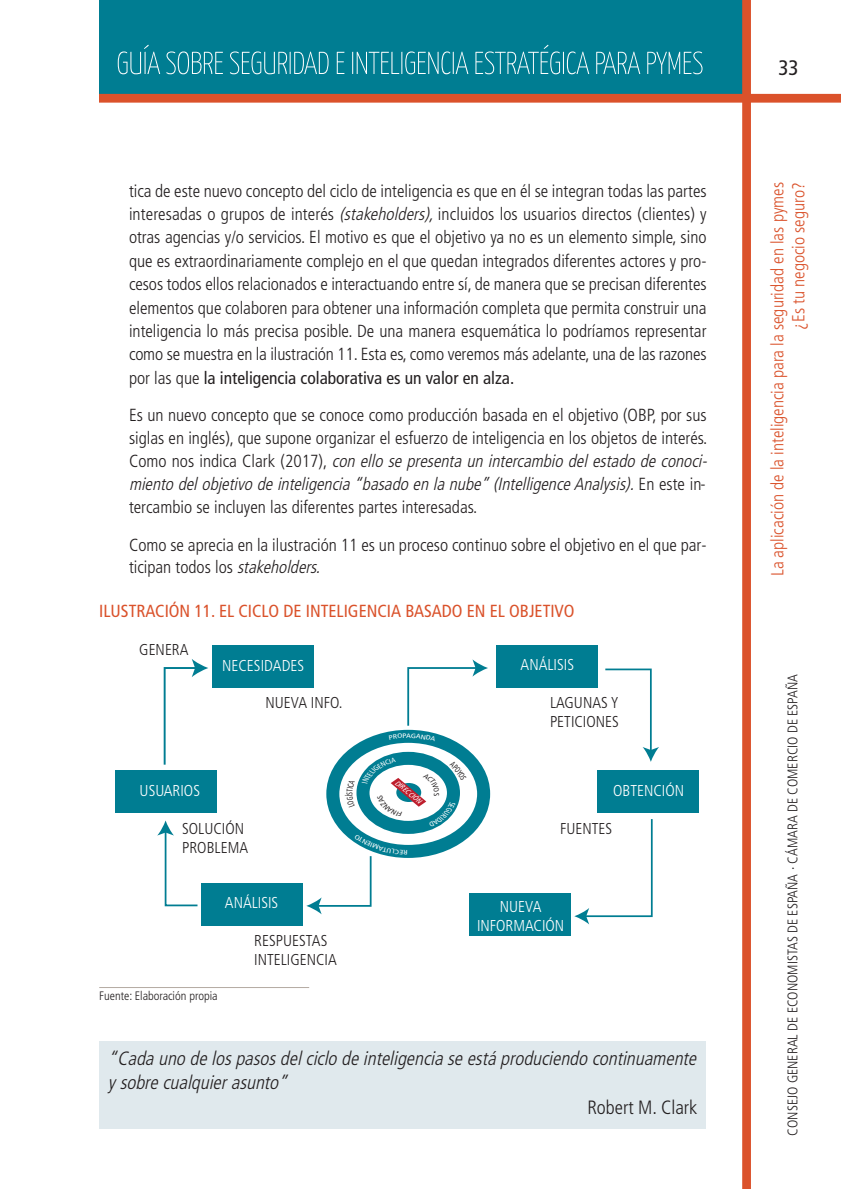
<style>
.page{position:relative;width:842px;height:1190px;background:#fff}
.page>*{position:absolute;margin:0;border:0;box-sizing:border-box;transform-origin:0 0}
.t1{font:condensed 21px "Frutiger";color:#231f20}
.t2{font:italic 300 condensed 19.25px/24.5px "Frutiger";color:#231f20}
.t3{font:300 condensed 19.25px "Frutiger";color:#231f20}
.t4{font:300 condensed 17.5px/23.4px "Frutiger";color:#231f20}
.t5{font:300 condensed 17.5px/21px "Frutiger";color:#da522b;text-align:right}
.t6{font:condensed 17.5px "Frutiger";color:#da522b}
.t7{font:300 condensed 15.75px/18.9px "Frutiger";color:#231f20}
.t8{font:300 condensed 15.75px/18.9px "Frutiger";color:#fff;text-align:center}
.t9{font:300 condensed 14px "Frutiger";color:#231f20}
.t10{font:300 condensed 12.25px "Frutiger";color:#231f20}
.t11{font:italic condensed 7.35px "Frutiger";color:#fff}
.t12{font:condensed 6.48px "Frutiger";color:#fff;scale:1.31 1}
.s1{font-style:italic}
.s2{font-weight:400}
</style>
<div class="page">
<div style="left:99px;top:0;width:646px;height:95px;background:#007d92"></div>
<div style="left:742px;top:0;width:9px;height:1188px;background:#db522b"></div>
<div style="left:99px;top:94px;width:741px;height:9px;background:#db522b"></div>
<svg style="left:118px;top:45px;width:42px;height:29px"></svg>
<svg style="left:166px;top:51px;width:57px;height:23px"></svg>
<svg style="left:230px;top:51px;width:98px;height:23px"></svg>
<svg style="left:337px;top:52px;width:7px;height:22px"></svg>
<svg style="left:352px;top:51px;width:116px;height:23px"></svg>
<svg style="left:475px;top:45px;width:114px;height:29px"></svg>
<svg style="left:596px;top:52px;width:44px;height:22px"></svg>
<svg style="left:647px;top:51px;width:55px;height:23px"></svg>
<div style="left:326px;top:730px;width:164px;height:128px;border:13px solid #007d92;border-radius:50%"></div>
<div style="left:356px;top:752px;width:104px;height:82px;border:13px solid #007d92;border-radius:50%"></div>
<div style="left:497px;top:645px;width:101px;height:42px;background:#007d92"></div>
<div style="left:597px;top:770px;width:101px;height:43px;background:#007d92"></div>
<div style="left:469px;top:893px;width:101px;height:42px;background:#007d92"></div>
<div style="left:201px;top:883px;width:101px;height:42px;background:#007d92"></div>
<div style="left:116px;top:771px;width:101px;height:42px;background:#007d92"></div>
<div style="left:212px;top:645px;width:101px;height:42px;background:#007d92"></div>
<svg style="left:605px;top:668px;width:54px;height:94px"></svg>
<svg style="left:574px;top:819px;width:79px;height:105px"></svg>
<svg style="left:157px;top:820px;width:41px;height:87px"></svg>
<svg style="left:163px;top:659px;width:45px;height:106px"></svg>
<hr style="left:99px;top:987px;width:210px;height:1px;background:#b4aba2">
<div style="left:99px;top:1042px;width:607px;height:87px;background:#e0e9ed"></div>
<svg style="left:389px;top:659px;width:99px;height:83px"></svg>
<svg style="left:306px;top:834px;width:101px;height:80px"></svg>
<svg style="left:362px;top:757px;width:104px;height:70px"></svg>
<p class="t4" style="left:129px;top:180px;width:579px;text-align:justify">tica de este nuevo concepto del ciclo de inteligencia es que en él se integran todas las partes interesadas o grupos de interés <span class="s1">(stakeholders),</span> incluidos los usuarios directos (clientes) y otras agencias y/o servicios. El motivo es que el objetivo ya no es un elemento simple, sino que es extraordinariamente complejo en el que quedan integrados diferentes actores y pro&shy;cesos todos ellos relacionados e interactuando entre sí, de manera que se precisan diferentes elementos que colaboren para obtener una información completa que permita construir una inteligencia lo más precisa posible. De una manera esquemática lo podríamos representar como se muestra en la ilustración 11. Esta es, como veremos más adelante, una de las razones por las que <span class="s2">la inteligencia colaborativa es un valor en alza.</span></p>
<p class="t4" style="left:129px;top:405px;width:582px;line-height:22.9px">Es un nuevo concepto que se conoce como producción basada en el objetivo (OBP, por sus siglas en inglés), que supone organizar el esfuerzo de inteligencia en los objetos de interés.<br>C o m o n o s i n d i c a C l a r k ( 2 0 1 7 ) , <span class="s1">con ello se presenta un intercambio del estado de conoci&shy;miento del objetivo de inteligencia “basado en la nube”(Intelligence Analysis).</span> E n e s t e i n - tercambio se incluyen las diferentes partes interesadas.</p>
<p class="t4" style="left:129px;top:534px;width:579px;line-height:22.9px">Como se aprecia en la ilustración 11 es un proceso continuo sobre el objetivo en el que par&shy;ticipan todos los <span class="s1">stakeholders.</span></p>
<p class="t6" style="left:99px;top:604px;width:477px">ILUSTRACIÓN 11. EL CICLO DE INTELIGENCIA BASADO EN EL OBJETIVO</p>
<p class="t7" style="left:139px;top:641px;width:51px">GENERA</p>
<p class="t8" style="left:222px;top:657px;width:83px">NECESIDADES</p>
<p class="t7" style="left:265px;top:695px;width:79px">NUEVA INFO.</p>
<p class="t8" style="left:140px;top:782px;width:62px">USUARIOS</p>
<p class="t7" style="left:182px;top:820px;width:67px">SOLUCIÓN<br>PROBLEMA</p>
<p class="t8" style="left:225px;top:895px;width:55px">ANÁLISIS</p>
<p class="t7" style="left:254px;top:932px;width:84px">RESPUESTAS<br>INTELIGENCIA</p>
<p class="t10" style="left:99px;top:991px;width:120px">Fuente: Elaboración propia</p>
<p class="t12" style="left:406px;top:733px;width:5px">A</p>
<p class="t11" style="left:398px;top:779px;width:33px;rotate:40deg">DIRECCIÓN</p>
<p class="t8" style="left:520px;top:657px;width:55px">ANÁLISIS</p>
<p class="t7" style="left:550px;top:694px;width:70px">LAGUNAS Y<br>PETICIONES</p>
<p class="t8" style="left:613px;top:782px;width:72px">OBTENCIÓN</p>
<p class="t7" style="left:560px;top:821px;width:54px">FUENTES</p>
<p class="t8" style="left:477px;top:898px;width:89px">NUEVA<br>INFORMACIÓN</p>
<p class="t2" style="left:108px;top:1048px;width:593px">“Cada uno de lospasosdelciclo de inteligencia se está produciendo continuamente y sobre cualquierasunto”</p>
<p class="t3" style="left:587px;top:1099px;width:112px">Robert M. Clark</p>
<p class="t1" style="left:778px;top:59px;width:22px">33</p>
<p class="t5" style="left:768px;top:576px;width:395px;rotate:-90deg">La aplicación de la inteligencia para la seguridad en las pymes ¿Es tu negocio seguro?</p>
<p class="t9" style="left:787px;top:1136px;width:463px;rotate:-90deg">CONSEJO GENERAL DE ECONOMISTAS DE ESPAÑA · CÁMARA DE COMERCIO DE ESPAÑA</p>
</div>
